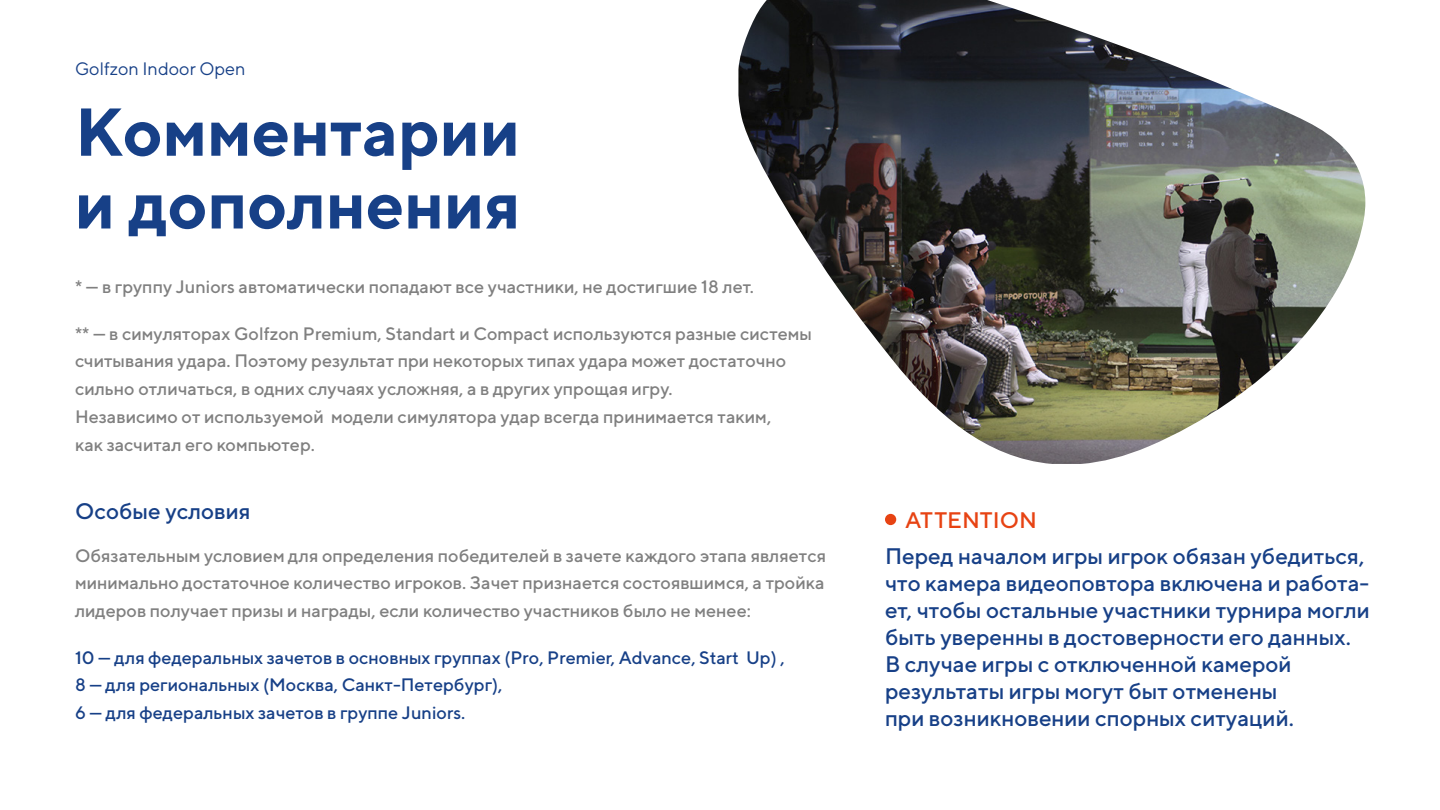
<style>
.page{position:relative;width:1440px;height:810px;background:#fff}
.page>*{position:absolute;margin:0;border:0;box-sizing:border-box;transform-origin:0 0}
.заголовок{font:700 67.5px/72.8px "TT Norms";color:#174087}
.крупный_текст{font:500 22.5px/27px "TT Norms";color:#174087}
.основной_текст_серый{font:500 18px/27.8px "TT Norms";color:#808080}
.основной_текст_синий{font:500 18px/27.8px "TT Norms";color:#174087}
.GIO{font:18px "TT Norms";color:#174087}
.s1{color:#e74313}
</style>
<div class="page">
<img style="left:738px;top:0;width:627px;height:464px">
<div style="left:885px;top:514px;width:11px;height:11px;background:#e74313;border-radius:50%"></div>
<p class="GIO" style="left:75px;top:58px;width:172px">Golfzon Indoor Open</p>
<p class="заголовок" style="left:75px;top:94px;width:447px">Комментарии и дополнения</p>
<p class="основной_текст_серый" style="left:75px;top:273px;width:680px">* — в группу Juniors автоматически попадают все участники, не достигшие 18 лет.</p>
<p class="основной_текст_серый" style="left:75px;top:319px;width:739px">** — в симуляторах Golfzon Premium, Standart и Compact используются разные системы считывания удара. Поэтому результат при некоторых типах удара может достаточно сильно отличаться, в одних случаях усложняя, а в других упрощая игру.<br>Независимо от используемой модели симулятора удар всегда принимается таким,<br>как засчитал его компьютер.</p>
<p class="крупный_текст" style="left:75px;top:497px;width:177px">Особые условия</p>
<p class="основной_текст_серый" style="left:75px;top:541px;width:753px;text-align:justify">Обязательным условием для определения победителей в зачете каждого этапа является минимально достаточное количество игроков. Зачет признается состоявшимся, а тройка лидеров получает призы и награды, если количество участников было не менее:</p>
<p class="основной_текст_синий" style="left:75px;top:643px;width:711px">10 — для федеральных зачетов в основных группах (Pro, Premier, Advance, Start Up) ,<br>8 — для региональных (Москва, Санкт-Петербург),<br>6 — для федеральных зачетов в группе Juniors.</p>
<p class="крупный_текст" style="left:885px;top:502px;width:481px;line-height:36px;text-indent:20px"><span class="s1">ATTENTION<br></span>Перед началом игры игрок обязан убедиться,</p>
<p class="крупный_текст" style="left:885px;top:569px;width:486px">что камера видеоповтора включена и работа&shy;ет, чтобы остальные участники турнира могли быть уверенны в достоверности его данных.<br>В случае игры с отключенной камерой результаты игры могут быт отменены<br>при возникновении спорных ситуаций.</p>
</div>
